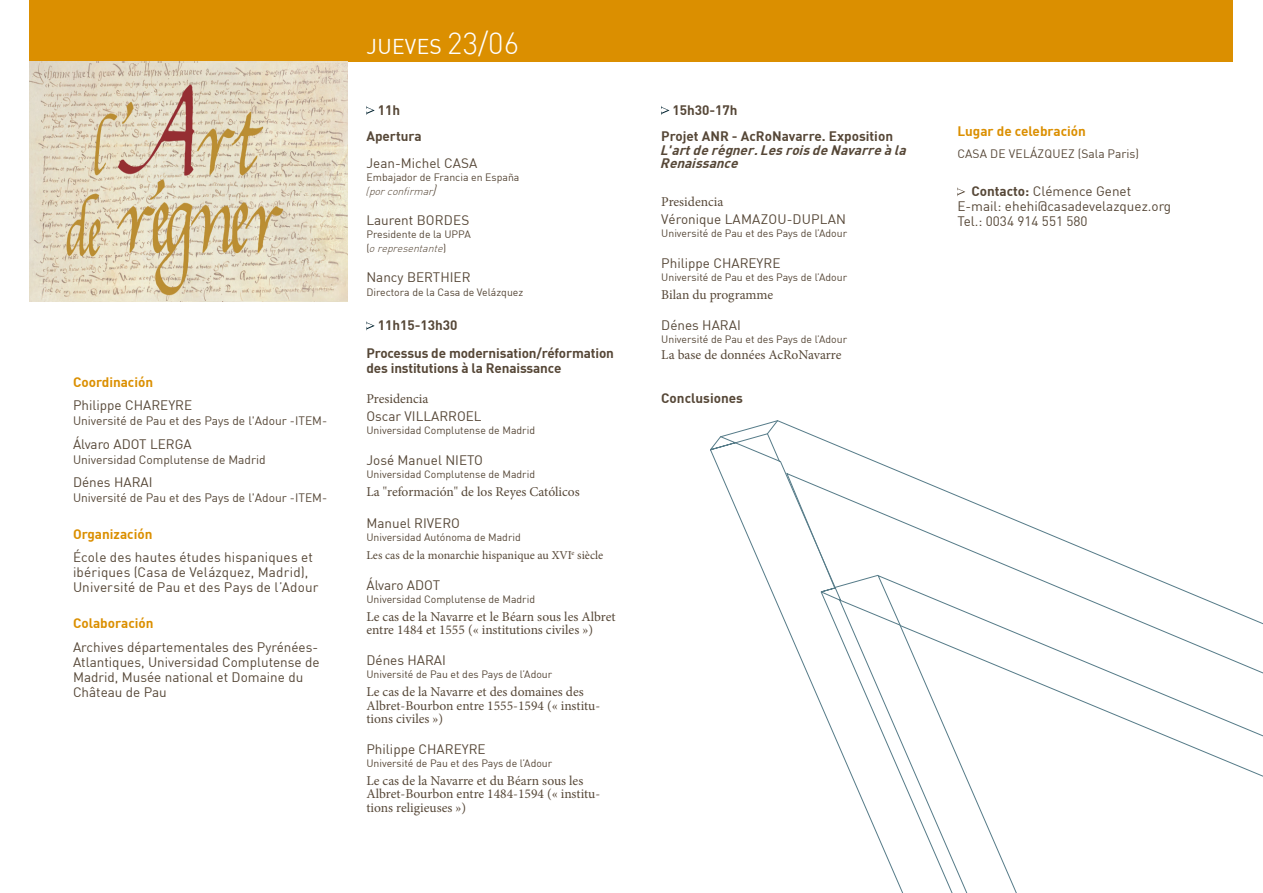
<style>
.page{position:relative;width:1263px;height:893px;background:#fff}
.page>*{position:absolute;margin:0;border:0;box-sizing:border-box;transform-origin:0 0}
.Día{font:21px "DIN";letter-spacing:.015em;color:#fff}
.Fecha{font:13.5px/15px "DIN";color:#564737}
.t1{font:13.5px/13.5px "Minion Pro";color:#564737}
.Nombre{font:13.5px "DIN";color:#564737}
.Hora{font:700 13.5px/15px "DIN";letter-spacing:-.01em;color:#564737}
.Nombre-2{font:italic 700 13.5px/13.5px "DIN";color:#564737}
.Fecha-2{font:700 13.5px "DIN";color:#db8f00}
.Nombre-3{font:700 13.5px "DIN";color:#564737}
.Fecha-3{font:12px "DIN";color:#564737}
.t2{font:12px "Minion Pro";color:#564737}
.Nombre-4{font:10.5px "DIN";color:#564737}
.t3{font:italic 300 10.5px "DIN";color:#564737}
.s1{font-weight:300;font-size:30px}
.s2{font-size:13.5px}
.s3{font-weight:400;font-style:normal}
.s4{font-style:normal}
.s5{font-weight:700}
</style>
<div class="page">
<svg style="left:710px;top:438px;width:307px;height:455px"></svg>
<svg style="left:719px;top:423px;width:48px;height:298px"></svg>
<svg style="left:767px;top:420px;width:496px;height:317px"></svg>
<svg style="left:1213px;top:656px;width:50px;height:121px"></svg>
<div style="left:30px;top:0;width:1203px;height:62px;background:#db8f00"></div>
<svg style="left:366px;top:106px;width:9px;height:9px"></svg>
<svg style="left:366px;top:321px;width:9px;height:9px"></svg>
<svg style="left:661px;top:106px;width:8px;height:9px"></svg>
<svg style="left:957px;top:187px;width:8px;height:9px"></svg>
<img style="left:30px;top:64px;width:318px;height:236px">
<p class="Fecha-2" style="left:73px;top:373px;width:82px">Coordinación</p>
<p class="Fecha" style="left:73px;top:398px;width:121px">Philippe CHAREYRE</p>
<p class="Fecha-3" style="left:73px;top:413px;width:256px">Université de Pau et des Pays de l'Adour -ITEM-</p>
<p class="Fecha" style="left:73px;top:436px;width:120px">Álvaro ADOT LERGA</p>
<p class="Fecha-3" style="left:73px;top:452px;width:194px">Universidad Complutense de Madrid</p>
<p class="Fecha" style="left:73px;top:475px;width:81px">Dénes HARAI</p>
<p class="Fecha-3" style="left:73px;top:490px;width:256px">Université de Pau et des Pays de l'Adour -ITEM-</p>
<p class="Fecha-2" style="left:73px;top:525px;width:81px">Organización</p>
<p class="Fecha" style="left:73px;top:549px;width:247px">École des hautes études hispaniques et ibériques (Casa de Velázquez, Madrid),<br>Université de Pau et des Pays de l’Adour</p>
<p class="Fecha-2" style="left:73px;top:615px;width:82px">Colaboración</p>
<p class="Fecha" style="left:73px;top:639px;width:248px">Archives départementales des Pyrénées-Atlantiques, Universidad Complutense de Madrid, Musée national et Domaine du Château de Pau</p>
<p class="Día" style="left:367px;top:33px;width:154px">JUEVES <span class="s1">23/06</span></p>
<p class="Hora" style="left:378px;top:102px;width:24px">11h</p>
<p class="Nombre-3" style="left:366px;top:128px;width:57px">Apertura</p>
<p class="Fecha" style="left:366px;top:155px;width:113px">Jean-Michel CASA</p>
<p class="Nombre-4" style="left:366px;top:171px;width:154px">Embajador de Francia en España</p>
<p class="t3" style="left:366px;top:184px;width:72px">(por confirmar<span class="s2">)</span></p>
<p class="Fecha" style="left:366px;top:212px;width:105px">Laurent BORDES</p>
<p class="Nombre-4" style="left:366px;top:228px;width:106px">Presidente de la UPPA</p>
<p class="t3" style="left:366px;top:241px;width:81px"><span class="s3">(</span>o representante<span class="s3">)</span></p>
<p class="Nombre" style="left:366px;top:269px;width:106px">Nancy BERTHIER</p>
<p class="Nombre-4" style="left:366px;top:285px;width:158px">Directora de la Casa de Velázquez</p>
<p class="Hora" style="left:378px;top:317px;width:81px">11h15-13h30</p>
<p class="Hora" style="left:366px;top:345px;width:249px">Processus de modernisation/réformation des institutions à la Renaissance</p>
<p class="t1" style="left:366px;top:392px;width:64px">Presidencia</p>
<p class="Nombre" style="left:366px;top:407px;width:117px">Oscar VILLARROEL</p>
<p class="Nombre-4" style="left:366px;top:424px;width:170px">Universidad Complutense de Madrid</p>
<p class="Nombre" style="left:366px;top:451px;width:118px">José Manuel NIETO</p>
<p class="Nombre-4" style="left:366px;top:468px;width:170px">Universidad Complutense de Madrid</p>
<p class="t1" style="left:366px;top:485px;width:215px">La "reformación" de los Reyes Católicos</p>
<p class="Nombre" style="left:366px;top:515px;width:95px">Manuel RIVERO</p>
<p class="Nombre-4" style="left:366px;top:531px;width:156px">Universidad Autónoma de Madrid</p>
<p class="t2" style="left:366px;top:547px;width:238px">Les cas de la monarchie hispanique au XVI<sup>e</sup> siècle</p>
<p class="Nombre" style="left:366px;top:576px;width:75px">Álvaro ADOT</p>
<p class="Nombre-4" style="left:366px;top:593px;width:170px">Universidad Complutense de Madrid</p>
<p class="t1" style="left:366px;top:610px;width:251px">Le cas de la Navarre et le Béarn sous les Albret entre 1484 et 1555 (« institutions civiles »)</p>
<p class="Nombre" style="left:366px;top:652px;width:81px">Dénes HARAI</p>
<p class="Nombre-4" style="left:366px;top:668px;width:187px">Université de Pau et des Pays de l’Adour</p>
<p class="t1" style="left:366px;top:685px;width:235px">Le cas de la Navarre et des domaines des<br>Albret-Bourbon entre 1555-1594 (« institu&shy;tions civiles »)</p>
<p class="Fecha" style="left:366px;top:741px;width:121px">Philippe CHAREYRE</p>
<p class="Nombre-4" style="left:366px;top:757px;width:187px">Université de Pau et des Pays de l’Adour</p>
<p class="t1" style="left:366px;top:774px;width:235px">Le cas de la Navarre et du Béarn sous les<br>Albret-Bourbon entre 1484-1594 (« institu&shy;tions religieuses »)</p>
<p class="Hora" style="left:672px;top:102px;width:67px">15h30-17h</p>
<p class="Nombre-2" style="left:661px;top:129px;width:247px"><span class="s4">Projet ANR - AcRoNavarre. Exposition<br></span>L'art de régner. Les rois de Navarre à la<br>Renaissance</p>
<p class="t1" style="left:661px;top:195px;width:64px">Presidencia</p>
<p class="Nombre" style="left:661px;top:211px;width:186px">Véronique LAMAZOU-DUPLAN</p>
<p class="Nombre-4" style="left:661px;top:227px;width:187px">Université de Pau et des Pays de l’Adour</p>
<p class="Nombre" style="left:661px;top:255px;width:121px">Philippe CHAREYRE</p>
<p class="Nombre-4" style="left:661px;top:271px;width:187px">Université de Pau et des Pays de l’Adour</p>
<p class="t1" style="left:661px;top:288px;width:114px">Bilan du programme</p>
<p class="Nombre" style="left:661px;top:316px;width:81px">Dénes HARAI</p>
<p class="Nombre-4" style="left:661px;top:333px;width:187px">Université de Pau et des Pays de l’Adour</p>
<p class="t1" style="left:661px;top:348px;width:182px">La base de données AcRoNavarre</p>
<p class="Hora" style="left:661px;top:390px;width:83px">Conclusiones</p>
<p class="Fecha-2" style="left:957px;top:122px;width:130px">Lugar de celebración</p>
<p class="Fecha-3" style="left:957px;top:146px;width:183px">CASA DE VELÁZQUEZ (Sala Paris)</p>
<p class="Fecha" style="left:957px;top:183px;width:215px;text-indent:14px"><span class="s5">Contacto:</span> Clémence Genet<br>E-mail: ehehi@casadevelazquez.org<br>Tel.: 0034 914 551 580</p>
</div>
